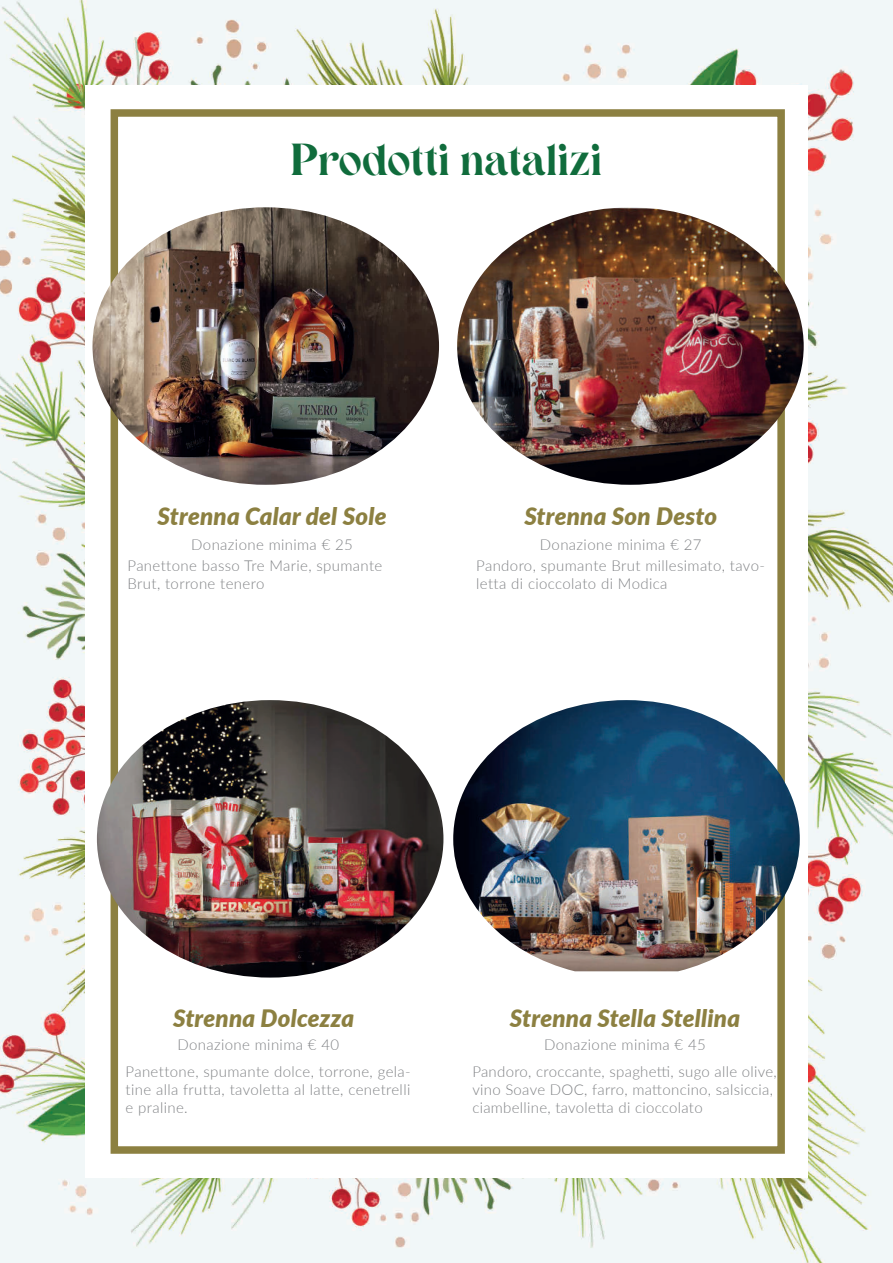
<style>
.page{position:relative;width:893px;height:1263px;background:#fff}
.page>*{position:absolute;margin:0;border:0;box-sizing:border-box;transform-origin:0 0}
.t1{font:500 45px "Clever";letter-spacing:.025em;color:#106c3c}
.t2{font:italic 900 24px "Lato";letter-spacing:.01em;color:#8c8041}
.t3{font:300 15px/18px "Lato";letter-spacing:.025em;color:#808285}
</style>
<div class="page">
<img style="left:0;top:0;width:893px;height:1263px">
<div style="left:85px;top:85px;width:723px;height:1093px;background:#fff"></div>
<div style="left:111px;top:109px;width:674px;height:1045px;border:8px solid #8c8041"></div>
<img style="left:92px;top:207px;width:347px;height:278px">
<img style="left:457px;top:207px;width:347px;height:278px">
<img style="left:453px;top:700px;width:347px;height:271px">
<img style="left:97px;top:700px;width:346px;height:277px">
<h1 class="t1" style="left:291px;top:133px;width:311px">Prodotti natalizi</h1>
<h2 class="t2" style="left:158px;top:499px;width:230px">Strenna Calar del Sole</h2>
<h2 class="t2" style="left:524px;top:499px;width:194px">Strenna Son Desto</h2>
<p class="t3" style="left:191px;top:535px;width:163px">Donazione minima € 25</p>
<p class="t3" style="left:540px;top:535px;width:163px">Donazione minima € 27</p>
<p class="t3" style="left:128px;top:556px;width:256px">Panettone basso Tre Marie, spumante<br>Brut, torrone tenero</p>
<p class="t3" style="left:476px;top:556px;width:290px">Pandoro, spumante Brut millesimato, tavo&shy;letta di cioccolato di Modica</p>
<h2 class="t2" style="left:173px;top:1000px;width:183px">Strenna Dolcezza</h2>
<h2 class="t2" style="left:510px;top:1000px;width:232px">Strenna Stella Stellina</h2>
<p class="t3" style="left:177px;top:1035px;width:163px">Donazione minima € 40</p>
<p class="t3" style="left:544px;top:1035px;width:163px">Donazione minima € 45</p>
<p class="t3" style="left:126px;top:1062px;width:287px;text-align:justify">Panettone, spumante dolce, torrone, gela&shy;tine alla frutta, tavoletta al latte, cenetrelli e praline.</p>
<p class="t3" style="left:472px;top:1062px;width:306px">Pandoro, croccante, spaghetti, sugo alle olive, vino Soave DOC, farro, mattoncino, salsiccia, ciambelline, tavoletta di cioccolato</p>
</div>
